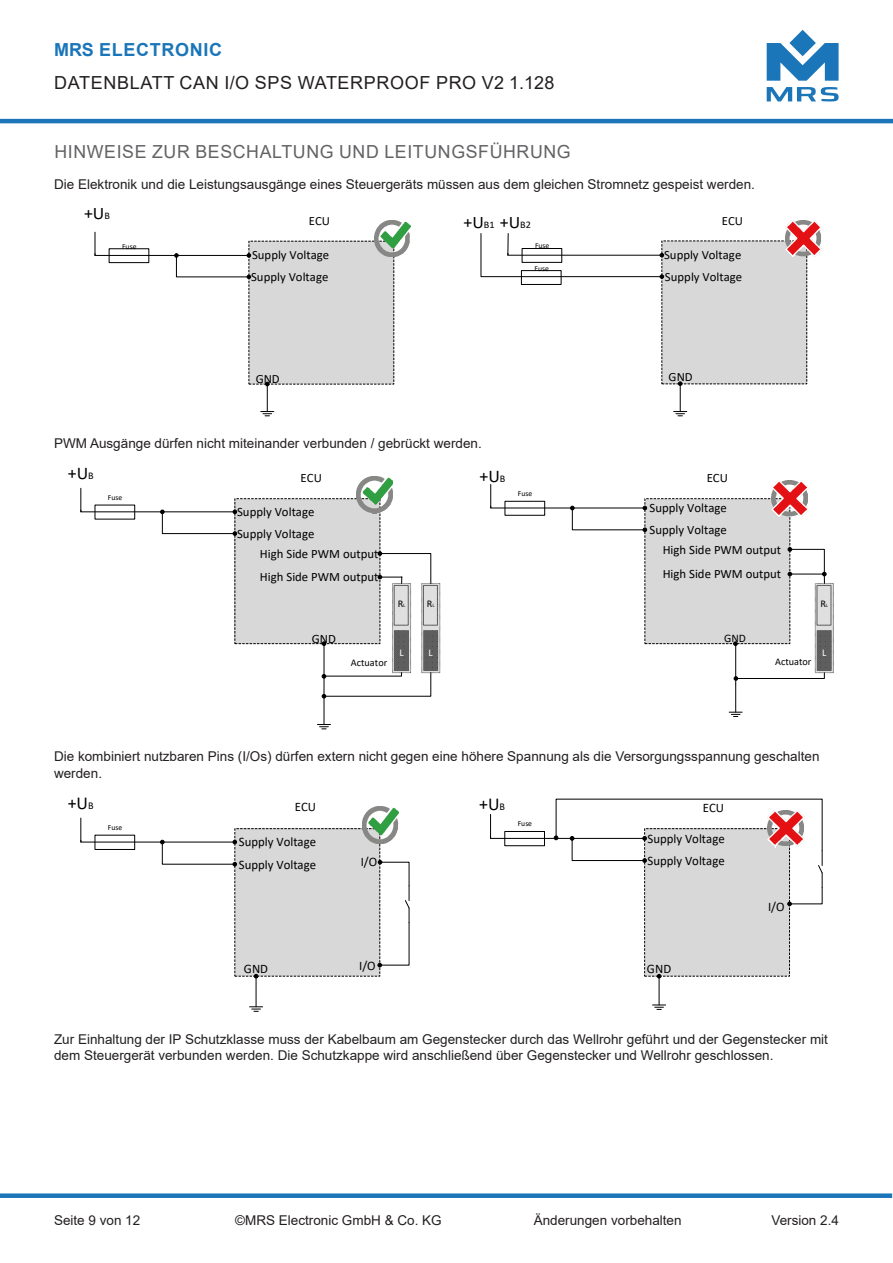
<style>
.page{position:relative;width:893px;height:1263px;background:#fff}
.page>*{position:absolute;margin:0;border:0;box-sizing:border-box;transform-origin:0 0}
.t1{font:18.15px "Calibri";color:#000}
.t2{font:18px "Arial";letter-spacing:.035em;color:#636366}
.t3{font:18px "Arial";letter-spacing:.035em;color:#231f20}
.t4{font:700 18px "Arial";letter-spacing:.035em;color:#1b76b9}
.t5{font:17.85px "Calibri";color:#000}
.t6{font:17.7px "Calibri";color:#000}
.Text{font:13.5px/16.2px "Arial";color:#231f20}
.t7{font:13.05px "Calibri";color:#000}
.t8{font:12.75px/23.5px "Calibri";color:#000}
.t9{font:12.6px "Calibri";color:#000}
.t10{font:11.55px "Calibri";color:#000}
.t11{font:10.2px "Calibri";color:#000}
.t12{font:10.2px "Calibri";color:#fff}
.t13{font:7.8px "Calibri";color:#000}
.t14{font:7.65px "Calibri";color:#000}
.s1{font-size:10.05px}
.s2{font-size:10.2px}
.s3{font-size:5.1px}
.s4{font-size:10.35px}
</style>
<div class="page">
<svg style="left:767px;top:87px;width:72px;height:14px"></svg>
<svg style="left:767px;top:30px;width:72px;height:51px"></svg>
<div style="left:0;top:1193px;width:892px;height:5px;background:#1b76b9"></div>
<hr style="left:0;top:119px;width:893px;height:4px;background:#1b76b9">
<div style="left:249px;top:241px;width:145px;height:143px;background:#d8d8d8"></div>
<svg style="left:95px;top:232px;width:156px;height:47px"></svg>
<svg style="left:261px;top:382px;width:13px;height:35px"></svg>
<img style="left:375px;top:221px;width:36px;height:36px">
<div style="left:662px;top:241px;width:145px;height:143px;background:#d8d8d8"></div>
<svg style="left:674px;top:382px;width:13px;height:35px"></svg>
<div style="left:521px;top:270px;width:40px;height:15px;border:1px solid #000"></div>
<svg style="left:481px;top:233px;width:183px;height:46px"></svg>
<img style="left:785px;top:221px;width:36px;height:36px">
<img style="left:394px;top:585px;width:15px;height:86px">
<img style="left:424px;top:585px;width:14px;height:86px">
<svg style="left:317px;top:672px;width:114px;height:58px"></svg>
<div style="left:235px;top:499px;width:145px;height:145px;background:#d8d8d8"></div>
<svg style="left:81px;top:488px;width:156px;height:47px"></svg>
<svg style="left:322px;top:642px;width:4px;height:4px"></svg>
<svg style="left:378px;top:552px;width:53px;height:32px"></svg>
<hr style="left:324px;top:643px;width:1px;height:53px;background:#000">
<img style="left:357px;top:477px;width:36px;height:36px">
<img style="left:817px;top:585px;width:15px;height:86px">
<div style="left:645px;top:499px;width:145px;height:145px;background:#d8d8d8"></div>
<svg style="left:490px;top:484px;width:157px;height:48px"></svg>
<svg style="left:729px;top:642px;width:96px;height:75px"></svg>
<svg style="left:788px;top:547px;width:38px;height:36px"></svg>
<img style="left:772px;top:480px;width:36px;height:37px">
<div style="left:235px;top:829px;width:145px;height:147px;background:#d8d8d8"></div>
<svg style="left:81px;top:818px;width:156px;height:48px"></svg>
<svg style="left:250px;top:974px;width:13px;height:38px"></svg>
<img style="left:362px;top:806px;width:36px;height:37px">
<div style="left:645px;top:829px;width:144px;height:147px;background:#d8d8d8"></div>
<svg style="left:652px;top:974px;width:14px;height:36px"></svg>
<svg style="left:378px;top:860px;width:32px;height:107px"></svg>
<svg style="left:490px;top:799px;width:333px;height:107px"></svg>
<h2 class="t4" style="left:54px;top:37px;width:169px">MRS ELECTRONIC</h2>
<h2 class="t3" style="left:54px;top:70px;width:501px">DATENBLATT CAN I/O SPS WATERPROOF PRO V2 1.128</h2>
<p class="t2" style="left:54px;top:139px;width:518px">HINWEISE ZUR BESCHALTUNG UND LEITUNGSFÜHRUNG</p>
<p class="Text" style="left:54px;top:176px;width:702px">Die Elektronik und die Leistungsausgänge eines Steuergeräts müssen aus dem gleichen Stromnetz gespeist werden.</p>
<p class="t6" style="left:84px;top:201px;width:27px">+U<span class="s1">B</span></p>
<p class="t14" style="left:122px;top:241px;width:16px">Fuse</p>
<p class="t9" style="left:309px;top:212px;width:23px">ECU</p>
<p class="t6" style="left:464px;top:210px;width:69px">+U<span class="s1">B1</span> +U<span class="s1">B2</span></p>
<p class="t9" style="left:252px;top:246px;width:79px">Supply Voltage</p>
<p class="t9" style="left:251px;top:268px;width:79px">Supply Voltage</p>
<p class="t9" style="left:256px;top:370px;width:26px">GND</p>
<p class="t14" style="left:535px;top:241px;width:16px">Fuse</p>
<p class="t14" style="left:534px;top:263px;width:16px">Fuse</p>
<p class="Text" style="left:54px;top:435px;width:429px">PWM Ausgänge dürfen nicht miteinander verbunden / gebrückt werden.</p>
<p class="t9" style="left:722px;top:212px;width:23px">ECU</p>
<p class="t9" style="left:664px;top:247px;width:79px">Supply Voltage</p>
<p class="t9" style="left:665px;top:268px;width:79px">Supply Voltage</p>
<p class="t9" style="left:669px;top:368px;width:26px">GND</p>
<p class="t5" style="left:68px;top:461px;width:27px">+U<span class="s2">B</span></p>
<p class="t14" style="left:108px;top:492px;width:16px">Fuse</p>
<p class="t8" style="left:301px;top:466px;width:23px">ECU</p>
<p class="t5" style="left:479px;top:464px;width:27px">+U<span class="s2">B</span></p>
<p class="t8" style="left:707px;top:466px;width:23px">ECU</p>
<p class="t14" style="left:518px;top:488px;width:16px">Fuse</p>
<p class="t8" style="left:237px;top:500px;width:79px">Supply Voltage</p>
<p class="t8" style="left:649px;top:496px;width:79px">Supply Voltage</p>
<p class="t8" style="left:237px;top:522px;width:79px">Supply Voltage</p>
<p class="t8" style="left:649px;top:518px;width:79px">Supply Voltage</p>
<p class="t8" style="left:260px;top:541px;width:120px">High Side PWM output<br>High Side PWM output</p>
<p class="t8" style="left:663px;top:538px;width:120px">High Side PWM output<br>High Side PWM output</p>
<p class="t11" style="left:398px;top:596px;width:9px">R<span class="s3">L</span></p>
<p class="t11" style="left:427px;top:596px;width:9px">R<span class="s3">L</span></p>
<p class="t11" style="left:820px;top:596px;width:9px">R<span class="s3">L</span></p>
<p class="t8" style="left:312px;top:626px;width:26px">GND</p>
<p class="t10" style="left:724px;top:630px;width:23px">GND</p>
<p class="t12" style="left:399px;top:645px;width:6px">L</p>
<p class="t12" style="left:429px;top:645px;width:6px">L</p>
<p class="t12" style="left:822px;top:645px;width:6px">L</p>
<p class="t11" style="left:351px;top:655px;width:38px">Actuator</p>
<p class="t11" style="left:775px;top:655px;width:38px">Actuator</p>
<p class="Text" style="left:54px;top:748px;width:767px">Die kombiniert nutzbaren Pins (I/Os) dürfen extern nicht gegen eine höhere Spannung als die Versorgungsspannung geschalten werden.</p>
<p class="t1" style="left:68px;top:790px;width:27px">+U<span class="s4">B</span></p>
<p class="t13" style="left:108px;top:822px;width:16px">Fuse</p>
<p class="t7" style="left:295px;top:797px;width:23px">ECU</p>
<p class="t1" style="left:479px;top:792px;width:27px">+U<span class="s4">B</span></p>
<p class="t7" style="left:703px;top:799px;width:23px">ECU</p>
<p class="t13" style="left:518px;top:818px;width:16px">Fuse</p>
<p class="t7" style="left:239px;top:833px;width:79px">Supply Voltage</p>
<p class="t7" style="left:647px;top:829px;width:79px">Supply Voltage</p>
<p class="t7" style="left:239px;top:855px;width:79px">Supply Voltage</p>
<p class="t7" style="left:361px;top:853px;width:18px">I/O</p>
<p class="t7" style="left:647px;top:851px;width:79px">Supply Voltage</p>
<p class="t7" style="left:768px;top:897px;width:18px">I/O</p>
<p class="t7" style="left:244px;top:960px;width:26px">GND</p>
<p class="t7" style="left:359px;top:956px;width:18px">I/O</p>
<p class="t7" style="left:647px;top:960px;width:26px">GND</p>
<p class="Text" style="left:54px;top:1031px;width:775px">Zur Einhaltung der IP Schutzklasse muss der Kabelbaum am Gegenstecker durch das Wellrohr geführt und der Gegenstecker mit dem Steuergerät verbunden werden. Die Schutzkappe wird anschließend über Gegenstecker und Wellrohr geschlossen.</p>
<p class="Text" style="left:54px;top:1212px;width:88px">Seite 9 von 12</p>
<p class="Text" style="left:235px;top:1212px;width:208px">©MRS Electronic GmbH &amp; Co. KG</p>
<p class="Text" style="left:534px;top:1212px;width:149px">Änderungen vorbehalten</p>
<p class="Text" style="left:771px;top:1212px;width:69px">Version 2.4</p>
</div>
